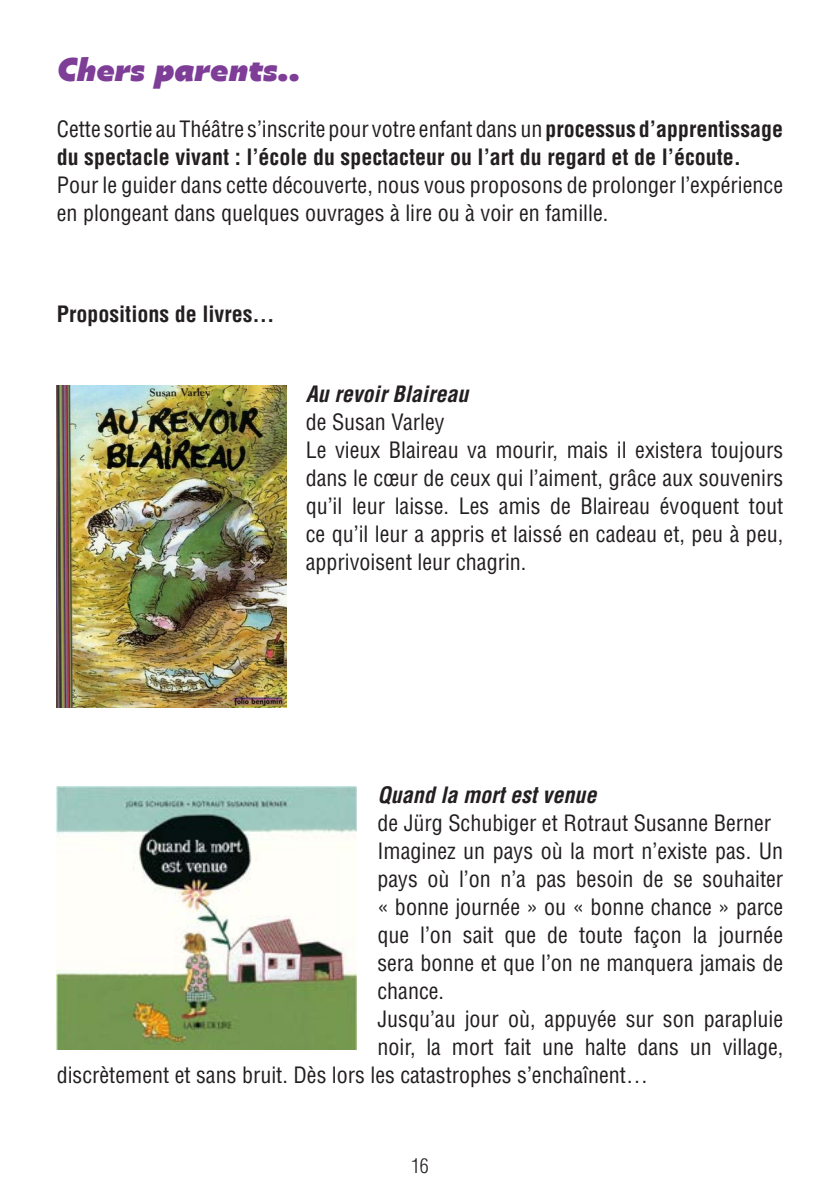
<style>
.page{position:relative;width:840px;height:1191px;background:#fff}
.page>*{position:absolute;margin:0;border:0;box-sizing:border-box;transform-origin:0 0}
.t1{font:italic 900 31.6px "Cosimo";color:#7e3e98}
.t2{font:condensed 22px/28px "Helvetica LT Std";color:#231f20;text-align:justify}
.t3{font:700 condensed 22px/28px "Helvetica LT Std";color:#231f20}
.t4{font:italic 700 condensed 22px "Helvetica LT Std";color:#231f20}
.t5{font:300 condensed 20px "Helvetica LT Std";color:#231f20}
.s1{font-weight:400}
</style>
<div class="page">
<img style="left:57px;top:386px;width:229px;height:321px">
<img style="left:57px;top:786px;width:299px;height:263px">
<p class="t1" style="left:57px;top:46px;width:245px">Chers parents..</p>
<p class="t3" style="left:57px;top:115px;width:727px"><span class="s1">Cette sortie au Théâtre s’inscrite pour votre enfant dans un</span> processus d’apprentissage du spectacle vivant : l’école du spectacteur ou l’art du regard et de l’écoute.</p>
<p class="t2" style="left:57px;top:171px;width:727px">Pour le guider dans cette découverte, nous vous proposons de prolonger l’expérience en plongeant dans quelques ouvrages à lire ou à voir en famille.</p>
<p class="t3" style="left:57px;top:300px;width:219px">Propositions de livres...</p>
<p class="t4" style="left:305px;top:380px;width:164px">Au revoir Blaireau</p>
<p class="t2" style="left:305px;top:407px;width:140px">de Susan Varley</p>
<p class="t2" style="left:305px;top:435px;width:479px">Le vieux Blaireau va mourir, mais il existera toujours dans le cœur de ceux qui l’aiment, grâce aux souvenirs qu’il leur laisse. Les amis de Blaireau évoquent tout ce qu’il leur a appris et laissé en cadeau et, peu à peu, apprivoisent leur chagrin.</p>
<p class="t4" style="left:377px;top:780px;width:220px">Quand la mort est venue</p>
<p class="t2" style="left:377px;top:808px;width:395px">de Jürg Schubiger et Rotraut Susanne Berner</p>
<p class="t2" style="left:377px;top:836px;width:407px">Imaginez un pays où la mort n’existe pas. Un pays où l’on n’a pas besoin de se souhaiter « bonne journée » ou « bonne chance » parce que l’on sait que de toute façon la journée sera bonne et que l’on ne manquera jamais de chance.</p>
<p class="t2" style="left:377px;top:1004px;width:407px">Jusqu’au jour où, appuyée sur son parapluie</p>
<p class="t2" style="left:377px;top:1032px;width:407px">noir, la mort fait une halte dans un village,</p>
<p class="t2" style="left:57px;top:1060px;width:592px">discrètement et sans bruit. Dès lors les catastrophes s’enchaînent…</p>
<p class="t5" style="left:411px;top:1152px;width:19px">16</p>
</div>
